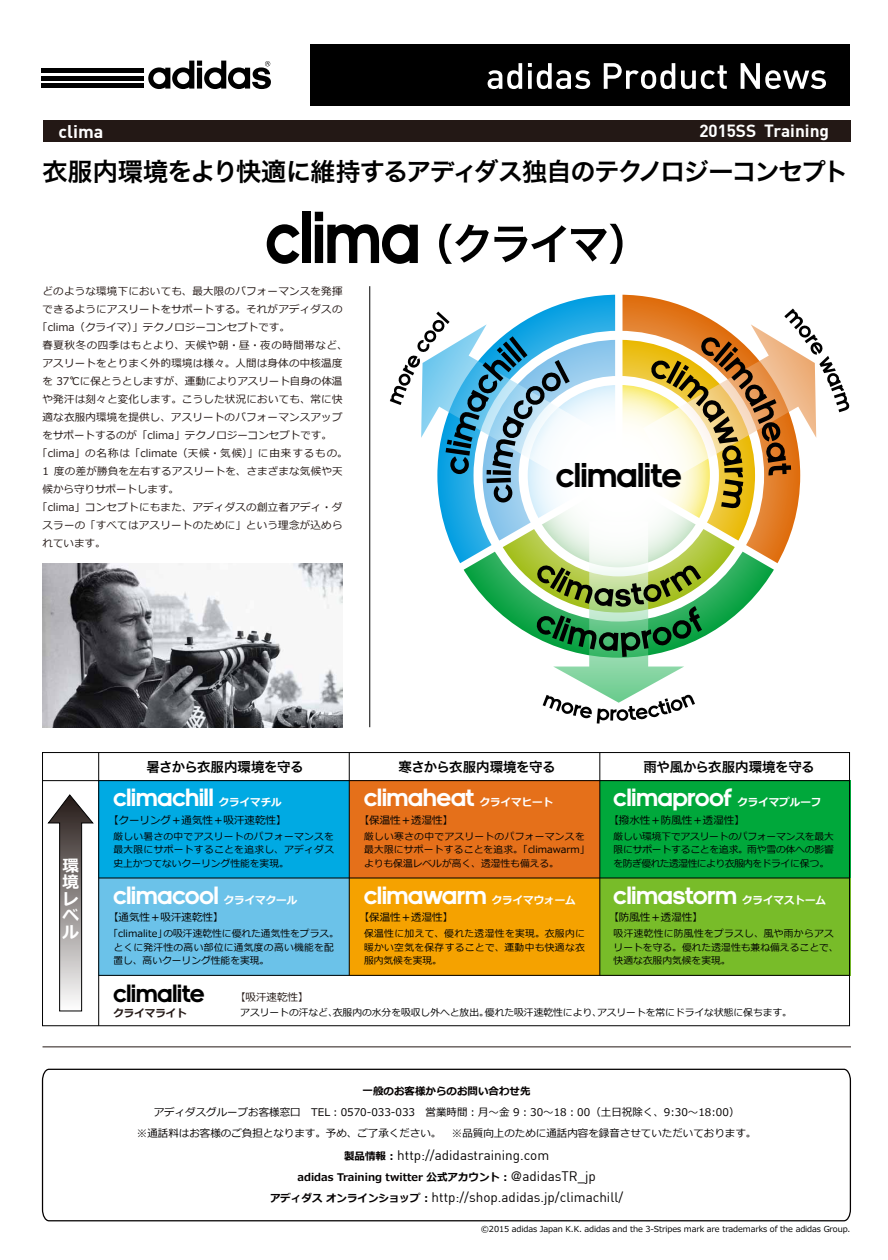
<style>
.page{position:relative;width:888px;height:1260px;background:#fff}
.page>*{position:absolute;margin:0;border:0;box-sizing:border-box;transform-origin:0 0}
.t1{font:700 35.1px "Anthem";color:#000}
.t2{font:700 25.5px "Anthem";color:#fff}
.t3{font:700 25.5px "Anthem";color:#000}
.t4{font:25.2px "Hira Kaku Pro N W6";letter-spacing:-.06em;color:#000}
.t5{font:700 18px "Adi Haus";color:#fff}
.t6{font:700 17.25px "Adi Haus";color:#fff}
.t7{font:700 16.5px/16.5px "Meiryo";color:#fff;text-align:justify}
.t8{font:13.5px "Adi Haus";color:#040000}
.t9{font:13.5px "Hira Kaku Pro N W6";letter-spacing:-.03em;color:#000}
.t10{font:10.5px "Meiryo";letter-spacing:.025em;color:#231815}
.t11{font:10.5px/21px "Meiryo";color:#040000;text-align:center}
.t12{font:10.5px "Meiryo";color:#231815}
.t13{font:10.5px/18px "Meiryo";color:#000}
.t14{font:700 10.5px "Meiryo";color:#040000}
.t15{font:10.5px "Meiryo";letter-spacing:.09em;color:#231815}
.t16{font:700 10.5px "Meiryo";color:#fff}
.t17{font:10.5px "Meiryo";letter-spacing:.055em;color:#231815}
.t18{font:700 10.5px "Meiryo";color:#231815}
.t19{font:9.75px/13.5px "Meiryo";color:#000;text-align:justify}
.t20{font:9.75px/13.5px "Meiryo";letter-spacing:.02em;color:#000}
.t21{font:8.25px "Meiryo";letter-spacing:-.01em;color:#000}
.s1{font-weight:700;color:#fff}
.s2{font-weight:700}
.s3{font-family:"Meiryo";font-weight:700;font-size:10.5px}
.s4{font-family:"Adi Haus";font-weight:400;font-size:13.5px}
</style>
<div class="page">
<div style="left:310px;top:44px;width:540px;height:61px;background:#000"></div>
<svg style="left:148px;top:61px;width:123px;height:28px"></svg>
<hr style="left:42px;top:69px;width:102px;height:4px;background:#000">
<hr style="left:42px;top:76px;width:102px;height:4px;background:#000">
<hr style="left:42px;top:84px;width:102px;height:4px;background:#000">
<svg style="left:488px;top:63px;width:34px;height:26px"></svg>
<svg style="left:528px;top:63px;width:62px;height:26px"></svg>
<svg style="left:604px;top:63px;width:71px;height:26px"></svg>
<svg style="left:681px;top:65px;width:46px;height:24px"></svg>
<svg style="left:741px;top:63px;width:85px;height:26px"></svg>
<div style="left:43px;top:120px;width:807px;height:21px;background:#231815"></div>
<hr style="left:43px;top:1047px;width:808px;height:1px;background:#231815">
<hr style="left:370px;top:286px;width:1px;height:441px;background:#000">
<svg style="left:267px;top:224px;width:33px;height:40px"></svg>
<div style="left:302px;top:212px;width:9px;height:51px;background:#000"></div>
<svg style="left:315px;top:212px;width:103px;height:52px"></svg>
<svg style="left:439px;top:224px;width:184px;height:40px"></svg>
<img style="left:43px;top:564px;width:299px;height:163px">
<div style="left:99px;top:781px;width:250px;height:97px;background:#00aae3"></div>
<div style="left:99px;top:878px;width:250px;height:97px;background:#6bc2e9"></div>
<div style="left:349px;top:878px;width:250px;height:97px;background:#f5a200"></div>
<div style="left:600px;top:878px;width:250px;height:97px;background:#78bc29"></div>
<div style="left:349px;top:781px;width:251px;height:97px;background:#e5701a"></div>
<div style="left:600px;top:781px;width:250px;height:97px;background:#00a83b"></div>
<svg style="left:48px;top:794px;width:45px;height:217px"></svg>
<hr style="left:99px;top:878px;width:750px;height:1px;background:#000">
<hr style="left:98px;top:753px;width:1px;height:273px;background:#000">
<hr style="left:349px;top:753px;width:1px;height:222px;background:#000">
<hr style="left:600px;top:753px;width:1px;height:222px;background:#000">
<hr style="left:43px;top:780px;width:806px;height:1px;background:#000">
<hr style="left:99px;top:975px;width:750px;height:1px;background:#000">
<svg style="left:548px;top:295px;width:67px;height:14px"></svg>
<svg style="left:623px;top:295px;width:171px;height:14px"></svg>
<svg style="left:390px;top:309px;width:460px;height:415px"></svg>
<svg style="left:41px;top:1068px;width:811px;height:154px"></svg>
<p class="t5" style="left:59px;top:119px;width:46px">clima</p>
<p class="t6" style="left:700px;top:119px;width:131px">2015SS Training</p>
<p class="t4" style="left:42px;top:148px;width:808px">衣服内環境をより快適に維持するアディダス独自のテクノロジーコンセプト</p>
<p class="t10" style="left:43px;top:286px;width:302px">どのような環境下においても、最大限のパフォーマンスを発揮</p>
<p class="t10" style="left:43px;top:304px;width:302px">できるようにアスリートをサポートする。それがアディダスの</p>
<p class="t12" style="left:37px;top:322px;width:254px">「clima（クライマ）」テクノロジーコンセプトです。</p>
<p class="t17" style="left:43px;top:340px;width:307px">春夏秋冬の四季はもとより、天候や朝・昼・夜の時間帯など、</p>
<p class="t10" style="left:43px;top:358px;width:302px">アスリートをとりまく外的環境は様々。人間は身体の中核温度</p>
<p class="t12" style="left:43px;top:376px;width:301px">を 37℃に保とうとしますが、運動によりアスリート自身の体温</p>
<p class="t10" style="left:43px;top:394px;width:302px">や発汗は刻々と変化します。こうした状況においても、常に快</p>
<p class="t10" style="left:43px;top:412px;width:302px">適な衣服内環境を提供し、アスリートのパフォーマンスアップ</p>
<p class="t12" style="left:43px;top:430px;width:291px">をサポートするのが「clima」テクノロジーコンセプトです。</p>
<p class="t15" style="left:37px;top:448px;width:312px">「clima」の名称は「climate（天候・気候）」に由来するもの。</p>
<p class="t10" style="left:43px;top:466px;width:302px">1 度の差が勝負を左右するアスリートを、さまざまな気候や天</p>
<p class="t12" style="left:43px;top:484px;width:138px">候から守りサポートします。</p>
<p class="t10" style="left:37px;top:502px;width:307px">「clima」コンセプトにもまた、アディダスの創立者アディ・ダ</p>
<p class="t10" style="left:43px;top:520px;width:302px">スラーの「すべてはアスリートのために」という理念が込めら</p>
<p class="t10" style="left:43px;top:538px;width:65px">れています。</p>
<p class="t1" style="left:556px;top:456px;width:127px">climalite</p>
<p class="t7" style="left:62px;top:858px;width:18px">環境レベル</p>
<p class="t9" style="left:146px;top:755px;width:159px">暑さから衣服内環境を守る</p>
<p class="t9" style="left:399px;top:755px;width:159px">寒さから衣服内環境を守る</p>
<p class="t9" style="left:643px;top:755px;width:173px">雨や風から衣服内環境を守る</p>
<p class="t2" style="left:113px;top:783px;width:102px">climachill</p>
<p class="t13" style="left:108px;top:793px;width:180px;text-indent:111px"><span class="s1">クライマチル</span>【クーリング＋通気性＋吸汗速乾性】</p>
<p class="t19" style="left:113px;top:830px;width:222px">厳しい暑さの中でアスリートのパフォーマンスを最大限にサポートすることを追求し、アディダス史上かつてないクーリング性能を実現。</p>
<p class="t2" style="left:364px;top:783px;width:112px">climaheat</p>
<p class="t16" style="left:480px;top:796px;width:75px">クライマヒート</p>
<p class="t13" style="left:359px;top:811px;width:96px">【保温性＋透湿性】</p>
<p class="t20" style="left:364px;top:830px;width:227px">厳しい寒さの中でアスリートのパフォーマンスを最大限にサポートすることを追求。「climawarm」よりも保温レベルが高く、透湿性も備える。</p>
<p class="t2" style="left:614px;top:783px;width:120px">climaproof</p>
<p class="t13" style="left:608px;top:793px;width:215px;text-indent:129px"><span class="s1">クライマプルーフ</span>【撥水性＋防風性＋透湿性】</p>
<p class="t19" style="left:614px;top:830px;width:222px">厳しい環境下でアスリートのパフォーマンスを最大限にサポートすることを追求。雨や雪の体への影響を防ぎ優れた透湿性により衣服内をドライに保つ。</p>
<p class="t2" style="left:113px;top:881px;width:107px">climacool</p>
<p class="t16" style="left:224px;top:894px;width:75px">クライマクール</p>
<p class="t13" style="left:108px;top:909px;width:117px">【通気性＋吸汗速乾性】</p>
<p class="t19" style="left:113px;top:927px;width:227px;text-align:left;text-indent:-5px">「climalite」の吸汗速乾性に優れた通気性をプラス。とくに発汗性の高い部位に通気度の高い機能を配置し、高いクーリング性能を実現。</p>
<p class="t2" style="left:364px;top:881px;width:124px">climawarm</p>
<p class="t16" style="left:492px;top:894px;width:85px">クライマウォーム</p>
<p class="t13" style="left:359px;top:909px;width:96px">【保温性＋透湿性】</p>
<p class="t19" style="left:364px;top:927px;width:222px">保温性に加えて、優れた透湿性を実現。衣服内に暖かい空気を保存することで、運動中も快適な衣服内気候を実現。</p>
<p class="t2" style="left:614px;top:881px;width:125px">climastorm</p>
<p class="t16" style="left:742px;top:894px;width:85px">クライマストーム</p>
<p class="t13" style="left:608px;top:909px;width:96px">【防風性＋透湿性】</p>
<p class="t19" style="left:614px;top:927px;width:227px;text-align:left">吸汗速乾性に防風性をプラスし、風や雨からアスリートを守る。優れた透湿性も兼ね備えることで、快適な衣服内気候を実現。</p>
<p class="t3" style="left:113px;top:980px;width:93px">climalite</p>
<p class="t18" style="left:113px;top:1007px;width:75px">クライマライト</p>
<p class="t10" style="left:235px;top:991px;width:75px">【吸汗速乾性】</p>
<p class="t19" style="left:240px;top:1006px;width:553px">アスリートの汗など、衣服内の水分を吸収し外へと放出。優れた吸汗速乾性により、アスリートを常にドライな状態に保ちます。</p>
<p class="t11" style="left:137px;top:1080px;width:621px"><span class="s2">一般のお客様からのお問い合わせ先<br></span>アディダスグループお客様窓口　TEL：0570-033-033　営業時間：月～金 9：30～18：00（土日祝除く、9:30～18:00）<br>※通話料はお客様のご負担となります。予め、ご了承ください。　※品質向上のために通話内容を録音させていただいております。</p>
<p class="t8" style="left:344px;top:1147px;width:207px"><span class="s3">製品情報 :</span> http://adidastraining.com</p>
<p class="t14" style="left:297px;top:1171px;width:300px">adidas Training twitter 公式アカウント：<span class="s4">@adidasTR_jp</span></p>
<p class="t8" style="left:270px;top:1189px;width:355px"><span class="s3">アディダス オンラインショップ :</span> http://shop.adidas.jp/climachill/</p>
<p class="t21" style="left:481px;top:1224px;width:371px">©2015 adidas Japan K.K. adidas and the 3-Stripes mark are trademarks of the adidas Group.</p>
</div>
